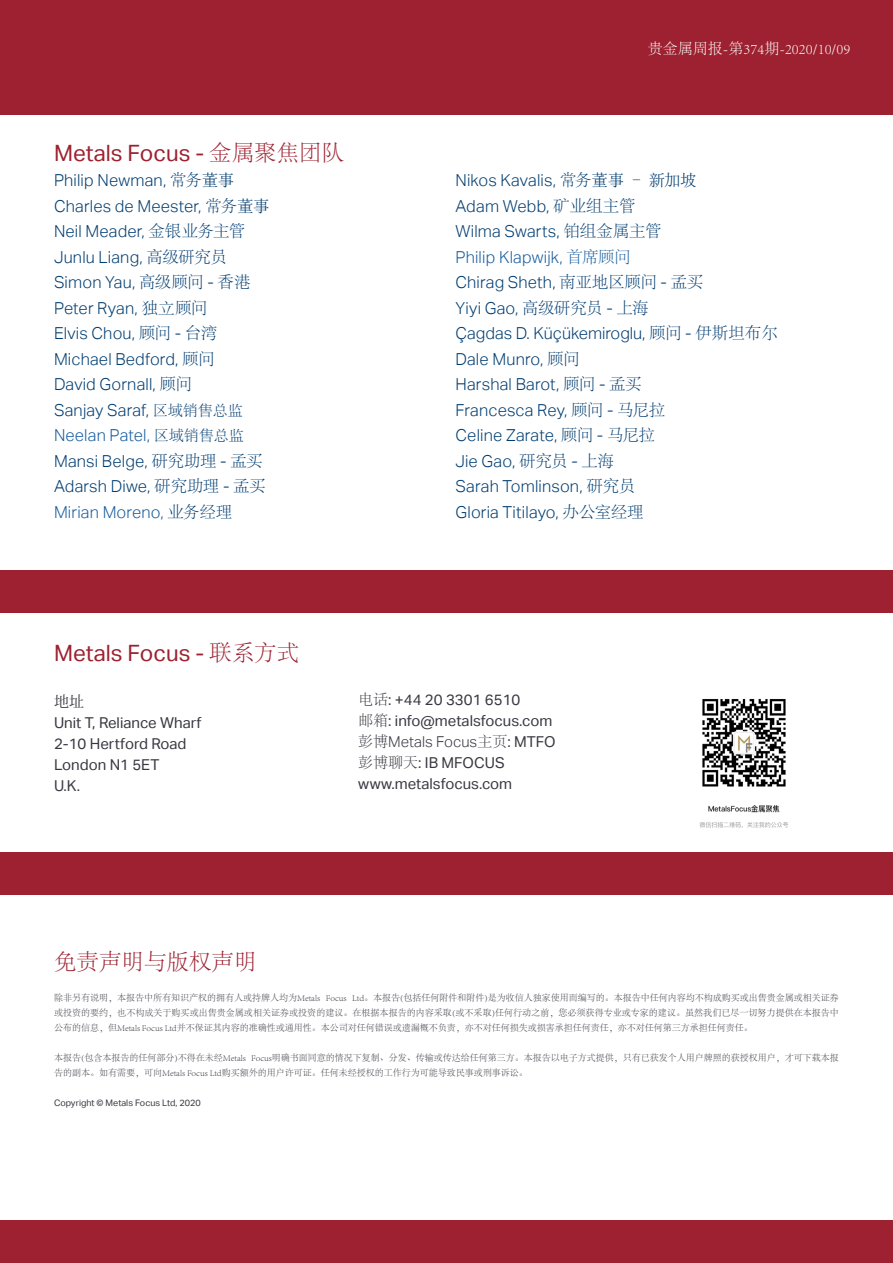
<style>
.page{position:relative;width:893px;height:1263px;background:#fff}
.page>*{position:absolute;margin:0;border:0;box-sizing:border-box;transform-origin:0 0}
.Main_-_Subheading{font:22.5px "Aktiv Grotesk";color:#9d2130}
.Main_-_Subheading-2{font:300 22.5px "Adobe Song Std";color:#9d2130}
.Body_Cell__LEFT{font:300 16.5px/25.5px "Aktiv Grotesk";letter-spacing:.01em;color:#003d71}
.Body_Cell__LEFT-2{font:300 16.5px "Aktiv Grotesk";letter-spacing:.01em;color:#175d9e}
.Main{font:15px "Aktiv Grotesk";color:#3a3741}
.t1{font:300 15px "Adobe Song Std";color:#fff}
.Main-2{font:300 15px "Aktiv Grotesk";color:#3a3741}
.Main-3{font:15px "Koz Min Pr 6 N";color:#3a3741}
.Sponsors{font:300 9px/15px "Adobe Song Std";color:#3a3741;text-align:justify}
.Sponsors-2{font:9px "Aktiv Grotesk";color:#3a3741}
.s1{font-family:"Adobe Song Std";font-weight:300}
.s2{font-family:"Adobe Song Std"}
.s3{font-family:"Sim Sun";font-weight:400}
.s4{font-family:"Adobe Song Std";font-size:15px}
.s5{font-family:"Adobe Song Std";font-size:15px;color:#003d71}
.s6{font-family:"Adobe Song Std";color:#003d71}
.s7{font-weight:400}
</style>
<div class="page">
<div style="left:0;top:0;width:893px;height:115px;background:#9d2130"></div>
<div style="left:0;top:570px;width:893px;height:42px;background:#9d2130"></div>
<div style="left:0;top:853px;width:893px;height:42px;background:#9d2130"></div>
<div style="left:0;top:1220px;width:893px;height:43px;background:#9d2130"></div>
<img style="left:699px;top:699px;width:90px;height:129px">
<p class="Main_-_Subheading" style="left:54px;top:140px;width:292px">Metals Focus - <span class="s1">金属聚焦团队</span></p>
<p class="Body_Cell__LEFT" style="left:54px;top:168px;width:182px">Philip Newman, <span class="s2">常务</span><span class="s3">董事</span></p>
<p class="Body_Cell__LEFT" style="left:54px;top:193px;width:217px">Charles de Meester, <span class="s2">常务</span><span class="s3">董事</span></p>
<p class="Body_Cell__LEFT" style="left:54px;top:219px;width:193px">Neil Meader, <span class="s2">金银业务主管</span></p>
<p class="Body_Cell__LEFT" style="left:54px;top:244px;width:198px">Junlu Liang, <span class="s2">高级研究员<br></span>Simon Yau, <span class="s2">高级顾问</span> - <span class="s2">香港</span></p>
<p class="Body_Cell__LEFT" style="left:54px;top:295px;width:155px">Peter Ryan, <span class="s2">独立顾问</span></p>
<p class="Body_Cell__LEFT" style="left:54px;top:321px;width:165px">Elvis Chou, <span class="s2">顾问</span> - <span class="s2">台湾</span></p>
<p class="Body_Cell__LEFT" style="left:54px;top:346px;width:162px">Michael Bedford, <span class="s2">顾问<br></span>David Gornall, <span class="s2">顾问</span></p>
<p class="Body_Cell__LEFT" style="left:54px;top:397px;width:190px">Sanjay Saraf, <span class="s4">区域销售总监</span></p>
<p class="Body_Cell__LEFT-2" style="left:54px;top:426px;width:191px">Neelan Patel, <span class="s5">区域销售总监</span></p>
<p class="Body_Cell__LEFT" style="left:54px;top:448px;width:210px">Mansi Belge, <span class="s2">研究助理</span> - <span class="s2">孟买</span></p>
<p class="Body_Cell__LEFT" style="left:54px;top:474px;width:213px">Adarsh Diwe, <span class="s2">研究助理</span> - <span class="s2">孟买</span></p>
<p class="Body_Cell__LEFT-2" style="left:54px;top:502px;width:180px">Mirian Moreno, <span class="s6">业务经理</span></p>
<p class="t1" style="left:648px;top:40px;width:204px">贵金属周报-第374期-2020/10/09</p>
<p class="Body_Cell__LEFT" style="left:455px;top:168px;width:243px">Nikos Kavalis, <span class="s2">常务</span><span class="s3">董事 - 新加坡</span></p>
<p class="Body_Cell__LEFT" style="left:455px;top:193px;width:182px">Adam Webb, <span class="s2">矿业组主管</span></p>
<p class="Body_Cell__LEFT" style="left:455px;top:219px;width:208px">Wilma Swarts, <span class="s2">铂组金属主管</span></p>
<p class="Body_Cell__LEFT-2" style="left:455px;top:247px;width:177px">Philip Klapwijk, <span class="s2">首席顾问</span></p>
<p class="Body_Cell__LEFT" style="left:455px;top:270px;width:249px">Chirag Sheth, <span class="s2">南亚地区顾问</span> - <span class="s2">孟买</span></p>
<p class="Body_Cell__LEFT" style="left:455px;top:295px;width:195px">Yiyi Gao, <span class="s2">高级研究员</span> - <span class="s2">上海</span></p>
<p class="Body_Cell__LEFT" style="left:455px;top:321px;width:324px">Çagdas D. Küçükemiroglu, <span class="s2">顾问</span> - <span class="s2">伊斯坦布尔</span></p>
<p class="Body_Cell__LEFT" style="left:455px;top:346px;width:126px">Dale Munro, <span class="s2">顾问</span></p>
<p class="Body_Cell__LEFT" style="left:455px;top:372px;width:188px">Harshal Barot, <span class="s2">顾问</span> - <span class="s2">孟买</span></p>
<p class="Body_Cell__LEFT" style="left:455px;top:397px;width:211px">Francesca Rey, <span class="s2">顾问</span> - <span class="s2">马尼拉</span></p>
<p class="Body_Cell__LEFT" style="left:455px;top:423px;width:201px">Celine Zarate, <span class="s2">顾问</span> - <span class="s2">马尼拉</span></p>
<p class="Body_Cell__LEFT" style="left:455px;top:448px;width:160px">Jie Gao, <span class="s2">研究员</span> - <span class="s2">上海</span></p>
<p class="Body_Cell__LEFT" style="left:455px;top:474px;width:181px">Sarah Tomlinson, <span class="s2">研究员</span></p>
<p class="Body_Cell__LEFT" style="left:455px;top:499px;width:189px">Gloria Titilayo, <span class="s2">办公室经理</span></p>
<p class="Main_-_Subheading" style="left:54px;top:640px;width:247px">Metals Focus - <span class="s1">联系方式</span></p>
<p class="Main-3" style="left:54px;top:693px;width:31px">地址</p>
<p class="Main" style="left:54px;top:714px;width:149px">Unit T, Reliance Wharf</p>
<p class="Main" style="left:54px;top:735px;width:134px">2-10 Hertford Road</p>
<p class="Main" style="left:54px;top:756px;width:107px">London N1 5ET</p>
<p class="Main" style="left:54px;top:777px;width:28px">U.K.</p>
<p class="Main" style="left:358px;top:691px;width:164px"><span class="s1">电话</span>: +44 20 3301 6510</p>
<p class="Main" style="left:358px;top:712px;width:196px"><span class="s1">邮箱</span>: info@metalsfocus.com</p>
<p class="Main-2" style="left:358px;top:733px;width:199px"><span class="s2">彭博</span>Metals Focus<span class="s2">主页</span><span class="s7">: MTFO</span></p>
<p class="Main" style="left:358px;top:754px;width:148px"><span class="s1">彭博聊天</span>: IB MFOCUS</p>
<p class="Main" style="left:358px;top:775px;width:155px">www.metalsfocus.com</p>
<p class="Main_-_Subheading-2" style="left:54px;top:950px;width:204px">免责声明与版权声明</p>
<p class="Sponsors" style="left:54px;top:991px;width:786px">除非另有说明，本报告中所有知识产权的拥有人或持牌人均为Metals Focus Ltd。本报告(包括任何附件和附件)是为收信人独家使用而编写的。本报告中任何内容均不构成购买或出售贵金属或相关证券或投资的要约，也不构成关于购买或出售贵金属或相关证券或投资的建议。在根据本报告的内容采取(或不采取)任何行动之前，您必须获得专业或专家的建议。虽然我们已尽一切努力提供在本报告中公布的信息，但Metals Focus Ltd并不保证其内容的准确性或通用性。本公司对任何错误或遗漏概不负责，亦不对任何损失或损害承担任何责任，亦不对任何第三方承担任何责任。</p>
<p class="Sponsors" style="left:54px;top:1051px;width:786px">本报告(包含本报告的任何部分)不得在未经Metals Focus明确书面同意的情况下复制、分发、传输或传达给任何第三方。本报告以电子方式提供，只有已获发个人用户牌照的获授权用户，才可下载本报告的副本。如有需要，可向Metals Focus Ltd购买额外的用户许可证。任何未经授权的工作行为可能导致民事或刑事诉讼。</p>
<p class="Sponsors-2" style="left:54px;top:1098px;width:148px">Copyright © Metals Focus Ltd, 2020</p>
</div>
